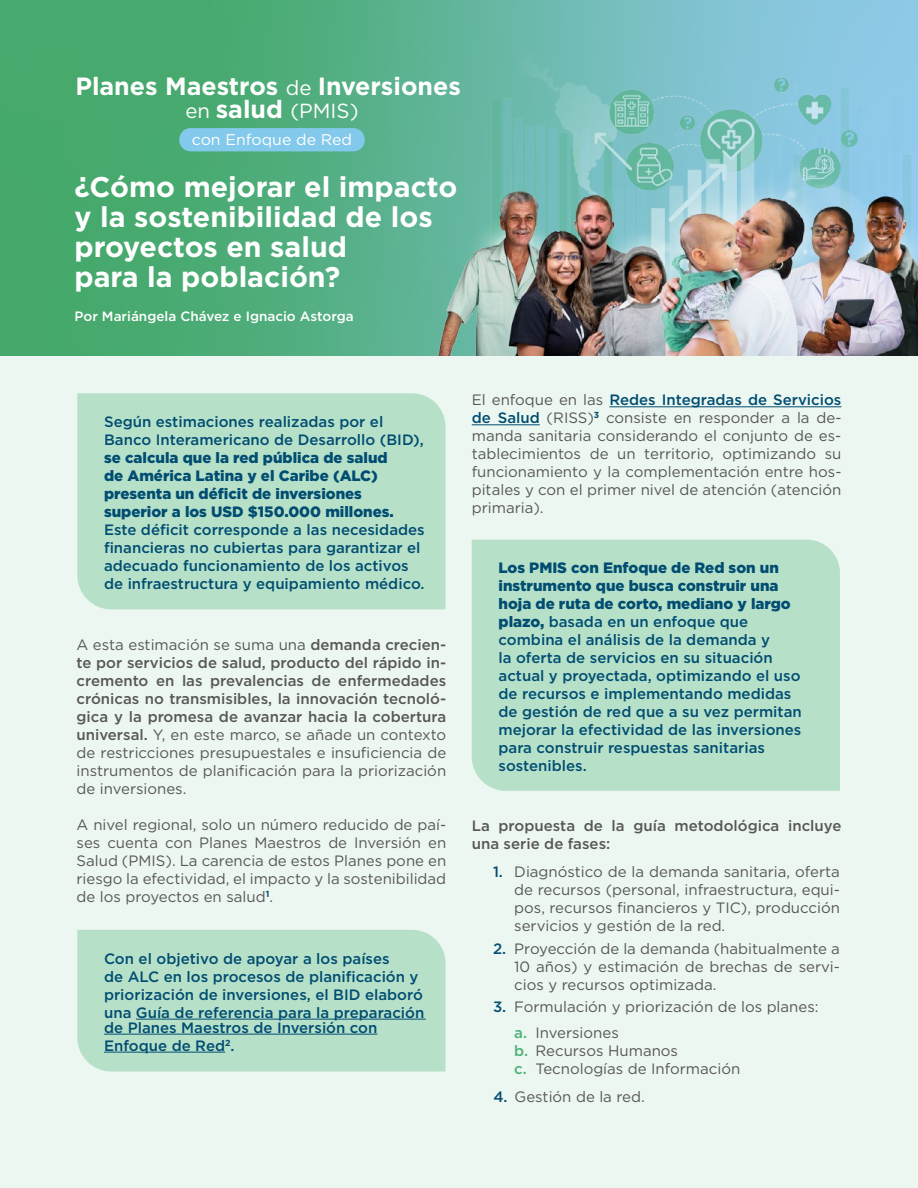
<style>
.page{position:relative;width:918px;height:1188px;background:#edf7f1}
.page>*{position:absolute;margin:0;border:0;box-sizing:border-box;transform-origin:0 0}
.t1{font:700 28.5px/30px "Gotham";color:#fff}
.t2{font:700 24.9px "Gotham";color:#fff}
.t3{font:20.4px "Gotham";color:#fff}
.t4{font:15.45px "Gotham";color:#fff}
.t5{font:15px/18px "Gotham";color:#575756;text-align:justify}
.t6{font:500 15px/18px "Gotham";color:#004d71}
.t7{font:500 15px/18px "Gotham";color:#575756}
.t8{font:900 15px/18px "Gotham";color:#004d71}
.t9{font:500 13.5px "Gotham";color:#fff}
.s1{font-weight:400;font-size:20.4px}
.s2{font-weight:700;font-size:24.9px}
.s3{font-weight:400}
.s4{font-weight:500;color:#004d71}
.s5{font-weight:900}
.s6{font-weight:500;color:#054e71}
.s7{font-weight:500;color:#4ab177}
</style>
<div class="page">
<div style="left:0;top:0;width:918px;height:355px;background:#47a96d"></div>
<img style="left:230px;top:3px;width:688px;height:352px">
<div style="left:179px;top:128px;width:186px;height:23px;background:#83c9ec;border-radius:11px"></div>
<hr style="left:609px;top:406px;width:232px;height:1px;background:#004d71">
<hr style="left:472px;top:424px;width:68px;height:1px;background:#004d71">
<div style="left:77px;top:393px;width:368px;height:216px;background:#b7e0c9"></div>
<div style="left:77px;top:930px;width:368px;height:142px;background:#b7e0c9"></div>
<div style="left:472px;top:540px;width:368px;height:251px;background:#b7e0c9"></div>
<hr style="left:136px;top:1019px;width:290px;height:1px;background:#004d71">
<hr style="left:104px;top:1034px;width:273px;height:1px;background:#004d71">
<hr style="left:104px;top:1052px;width:121px;height:1px;background:#004d71">
<h2 class="t2" style="left:75px;top:69px;width:387px">Planes Maestros <span class="s1">de</span> Inversiones</h2>
<h3 class="t3" style="left:185px;top:98px;width:175px">en <span class="s2">salud</span> (PMIS)</h3>
<p class="t4" style="left:192px;top:130px;width:162px">con Enfoque de Red</p>
<h1 class="t1" style="left:75px;top:172px;width:384px">¿Cómo mejorar el impacto y la sostenibilidad de los proyectos en salud<br>para la población?</h1>
<p class="t9" style="left:75px;top:307px;width:281px">Por Mariángela Chávez e Ignacio Astorga</p>
<p class="t6" style="left:104px;top:413px;width:321px">Según estimaciones realizadas por el<br>Banco Interamericano de Desarrollo (BID),</p>
<p class="t8" style="left:104px;top:449px;width:291px">se calcula que la red pública de salud de América Latina y el Caribe (ALC) presenta un déficit de inversiones superior a los USD $150.000 millones.</p>
<p class="t6" style="left:104px;top:521px;width:322px">Este déficit corresponde a las necesidades financieras no cubiertas para garantizar el adecuado funcionamiento de los activos de infraestructura y equipamiento médico.</p>
<p class="t7" style="left:77px;top:635px;width:371px;text-align:justify"><span class="s3">A esta estimación se suma una</span> demanda crecien&shy;te por servicios de salud, producto del rápido in&shy;cremento en las prevalencias de enfermedades crónicas no transmisibles, la innovación tecnoló&shy;gica y la promesa de avanzar hacia la cobertura universal. <span class="s3">Y, en este marco, se añade un contexto de restricciones presupuestales e insuficiencia de instrumentos de planificación para la priorización de inversiones.</span></p>
<p class="t5" style="left:77px;top:815px;width:371px">A nivel regional, solo un número reducido de paí&shy;ses cuenta con Planes Maestros de Inversión en Salud (PMIS). La carencia de estos Planes pone en riesgo la efectividad, el impacto y la sostenibilidad de los proyectos en salud<sup>1</sup>.</p>
<p class="t6" style="left:104px;top:949px;width:322px">Con el objetivo de apoyar a los países<br>de ALC en los procesos de planificación y priorización de inversiones, el BID elaboró una Guía de referencia para la preparación</p>
<p class="t6" style="left:104px;top:1018px;width:275px">de Planes Maestros de Inversión con<br>Enfoque de Red<sup>2</sup>.</p>
<p class="t5" style="left:472px;top:391px;width:371px">El enfoque en las <span class="s4">Redes Integradas de Servicios de Salud</span> (RISS)<sup>3</sup> consiste en responder a la de&shy;manda sanitaria considerando el conjunto de es&shy;tablecimientos de un territorio, optimizando su funcionamiento y la complementación entre hos&shy;pitales y con el primer nivel de atención (atención primaria).</p>
<p class="t6" style="left:499px;top:559px;width:305px"><span class="s5">Los PMIS con Enfoque de Red son un instrumento que busca construir una hoja de ruta de corto, mediano y largo plazo,</span> basada en un enfoque que combina el análisis de la demanda y<br>la oferta de servicios en su situación actual y proyectada, optimizando el uso de recursos e implementando medidas de gestión de red que a su vez permitan mejorar la efectividad de las inversiones para construir respuestas sanitarias sostenibles.</p>
<p class="t7" style="left:472px;top:816px;width:371px">La propuesta de la guía metodológica incluye una serie de fases:</p>
<p class="t5" style="left:514px;top:863px;width:327px;text-indent:-21px"><span class="s6">1.</span> Diagnóstico de la demanda sanitaria, oferta de recursos (personal, infraestructura, equi&shy;pos, recursos financieros y TIC), producción servicios y gestión de la red.</p>
<p class="t5" style="left:514px;top:939px;width:327px;text-indent:-21px"><span class="s6">2.</span> Proyección de la demanda (habitualmente a 10 años) y estimación de brechas de servi&shy;cios y recursos optimizada.</p>
<p class="t5" style="left:493px;top:997px;width:327px"><span class="s6">3.</span> Formulación y priorización de los planes:</p>
<p class="t5" style="left:514px;top:1023px;width:228px;text-align:left"><span class="s7">a.</span> Inversiones<br><span class="s7">b.</span> Recursos Humanos<br><span class="s7">c.</span> Tecnologías de Información</p>
<p class="t5" style="left:493px;top:1088px;width:153px"><span class="s6">4.</span> Gestión de la red.</p>
</div>
